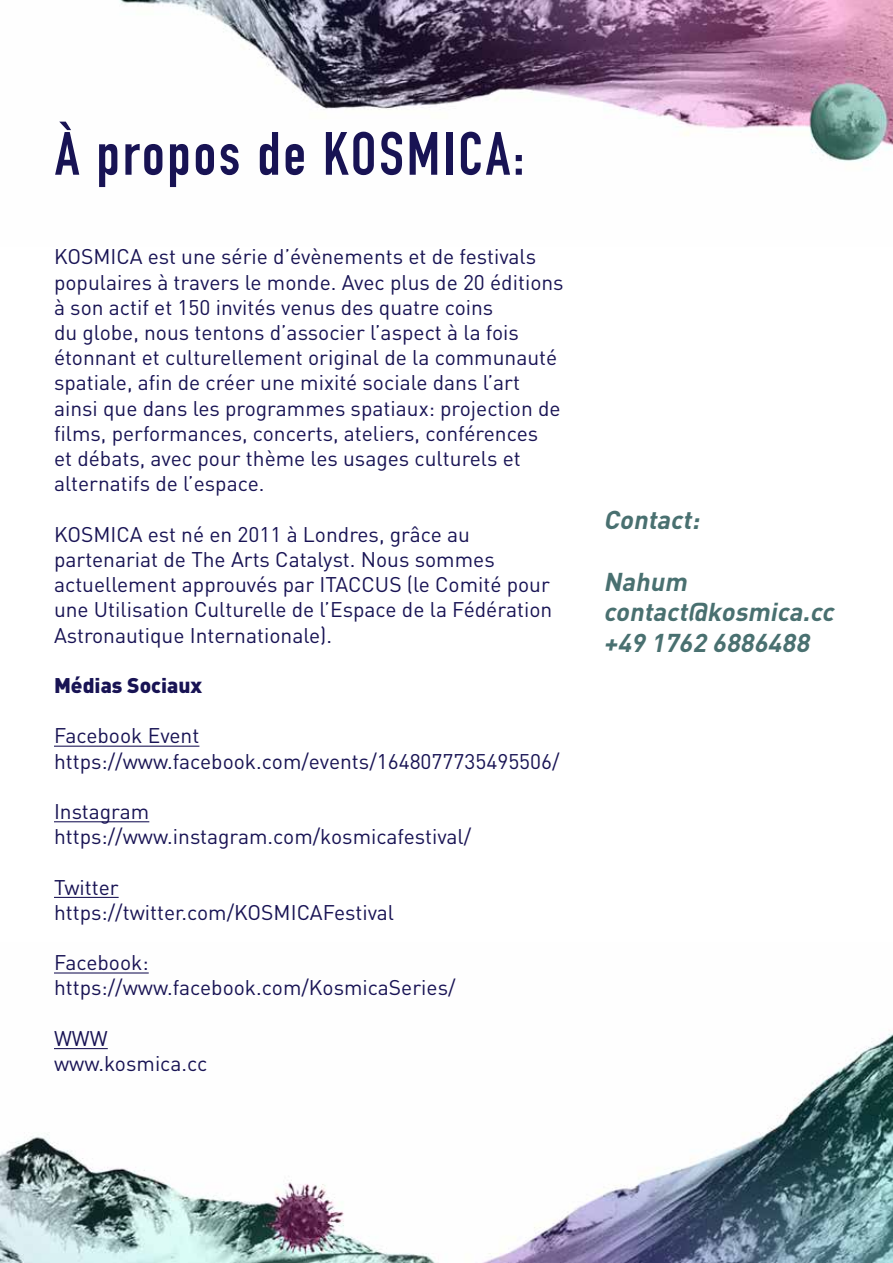
<style>
.page{position:relative;width:893px;height:1263px;background:#fff}
.page>*{position:absolute;margin:0;border:0;box-sizing:border-box;transform-origin:0 0}
.t1{font:700 60px "DIN Condensed";letter-spacing:.05em;color:#181354}
.t2{font:italic 700 25.5px/30.6px "DIN Pro";color:#497070}
.t3{font:21px/25.2px "DIN Pro";color:#181354}
.t4{font:900 21px "DIN Pro";color:#181354}
</style>
<div class="page">
<img style="left:0;top:973px;width:893px;height:290px">
<img style="left:120px;top:0;width:773px;height:162px">
<hr style="left:54px;top:746px;width:145px;height:1px;background:#181354">
<hr style="left:54px;top:821px;width:95px;height:1px;background:#181354">
<hr style="left:54px;top:897px;width:65px;height:1px;background:#181354">
<hr style="left:54px;top:972px;width:95px;height:1px;background:#181354">
<hr style="left:54px;top:1048px;width:54px;height:1px;background:#181354">
<h1 class="t1" style="left:55px;top:118px;width:471px">À propos de KOSMICA:</h1>
<p class="t3" style="left:54px;top:243px;width:511px">KOSMICA est une série d’évènements et de festivals populaires à travers le monde. Avec plus de 20 éditions à son actif et 150 invités venus des quatre coins<br>du globe, nous tentons d’associer l’aspect à la fois étonnant et culturellement original de la communauté spatiale, afin de créer une mixité sociale dans l’art ainsi que dans les programmes spatiaux: projection de films, performances, concerts, ateliers, conférences<br>et débats, avec pour thème les usages culturels et alternatifs de l’espace.</p>
<p class="t3" style="left:54px;top:521px;width:500px">KOSMICA est né en 2011 à Londres, grâce au partenariat de The Arts Catalyst. Nous sommes actuellement approuvés par ITACCUS (le Comité pour une Utilisation Culturelle de l’Espace de la Fédération Astronautique Internationale).</p>
<p class="t4" style="left:54px;top:671px;width:150px">Médias Sociaux</p>
<p class="t3" style="left:54px;top:722px;width:507px">Facebook Event https://www.facebook.com/events/1648077735495506/</p>
<p class="t3" style="left:54px;top:798px;width:419px">Instagram https://www.instagram.com/kosmicafestival/</p>
<p class="t3" style="left:54px;top:873px;width:342px">Twitter https://twitter.com/KOSMICAFestival</p>
<p class="t3" style="left:54px;top:949px;width:403px">Facebook: https://www.facebook.com/KosmicaSeries/</p>
<p class="t3" style="left:54px;top:1025px;width:155px">WWW www.kosmica.cc</p>
<p class="t2" style="left:603px;top:504px;width:103px">Contact:</p>
<p class="t2" style="left:603px;top:565px;width:238px">Nahum contact@kosmica.cc +49 1762 6886488</p>
</div>
